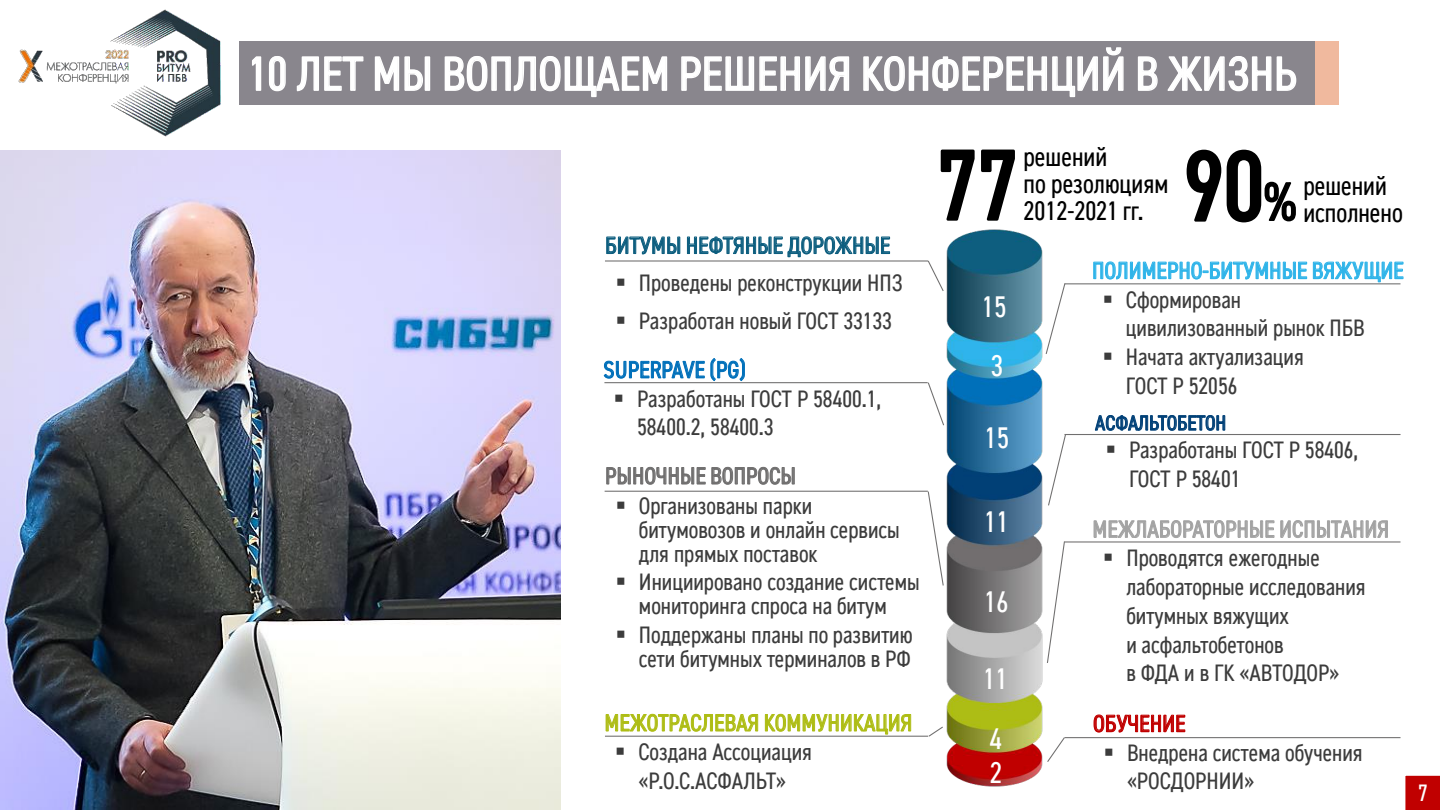
<style>
.page{position:relative;width:1440px;height:810px;background:#fff}
.page>*{position:absolute;margin:0;border:0;box-sizing:border-box;transform-origin:0 0}
.t1{font:99px "GPN DIN Condensed";color:#000}
.t2{font:48.15px "GPN DIN Condensed";color:#fff}
.t3{font:30.15px "GPN DIN Condensed";color:#fff}
.t4{font:30px/58.9px "GPN DIN Condensed";color:#fff}
.t5{font:27px/27px "GPN DIN Condensed";color:#000}
.t6{font:24px/28.8px "GPN DIN Condensed";color:#3c3c3c}
.t7{font:24px "GPN DIN Condensed";color:#aebd15}
.t8{font:24px "GPN DIN Condensed";letter-spacing:.005em;color:#2fb4e9}
.t9{font:24px "GPN DIN Condensed";letter-spacing:.005em;color:#a3a3a3}
.t10{font:24px "GPN DIN Condensed";letter-spacing:.005em;color:#0d5e7f}
.t11{font:24px "GPN DIN Condensed";letter-spacing:.005em;color:#706f6f}
.t12{font:24px "GPN DIN Condensed";color:#0070ba}
.t13{font:24px "GPN DIN Condensed";letter-spacing:.005em;color:#c00000}
.t14{font:24px "GPN DIN Condensed";color:#fff}
.t15{font:21px "GPN DIN Condensed";color:#004077}
.s1{font-size:54px}
</style>
<div class="page">
<img style="left:0;top:151px;width:561px;height:658px">
<div style="left:239px;top:41px;width:1077px;height:63px;background:#89868d"></div>
<img style="left:18px;top:9px;width:203px;height:128px">
<div style="left:1315px;top:41px;width:24px;height:63px;background:#f0b99e"></div>
<img style="left:946px;top:229px;width:97px;height:558px">
<hr style="left:605px;top:260px;width:323px;height:2px;background:#706f6f">
<hr style="left:604px;top:382px;width:324px;height:1px;background:#706f6f">
<hr style="left:605px;top:491px;width:323px;height:1px;background:#706f6f">
<hr style="left:605px;top:736px;width:323px;height:1px;background:#706f6f">
<hr style="left:1065px;top:283px;width:336px;height:1px;background:#706f6f">
<hr style="left:1065px;top:434px;width:336px;height:1px;background:#706f6f">
<hr style="left:1065px;top:541px;width:336px;height:2px;background:#706f6f">
<hr style="left:1065px;top:737px;width:336px;height:1px;background:#706f6f">
<svg style="left:927px;top:260px;width:17px;height:31px"></svg>
<svg style="left:927px;top:382px;width:17px;height:44px"></svg>
<svg style="left:927px;top:490px;width:17px;height:96px"></svg>
<svg style="left:927px;top:726px;width:16px;height:11px"></svg>
<svg style="left:1047px;top:737px;width:19px;height:25px"></svg>
<svg style="left:1047px;top:541px;width:19px;height:122px"></svg>
<svg style="left:1048px;top:434px;width:18px;height:72px"></svg>
<svg style="left:1045px;top:283px;width:21px;height:71px"></svg>
<svg style="left:1405px;top:775px;width:35px;height:35px"></svg>
<p class="t2" style="left:248px;top:42px;width:1051px">10 ЛЕТ МЫ ВОПЛОЩАЕМ РЕШЕНИЯ КОНФЕРЕНЦИЙ В ЖИЗНЬ</p>
<p class="t10" style="left:605px;top:229px;width:287px">БИТУМЫ НЕФТЯНЫЕ ДОРОЖНЫЕ</p>
<p class="t6" style="left:615px;top:268px;width:289px">▪ Проведены реконструкции НПЗ</p>
<p class="t6" style="left:615px;top:306px;width:278px">▪ Разработан новый ГОСТ 33133</p>
<p class="t12" style="left:603px;top:354px;width:144px">SUPERPAVE (PG)</p>
<p class="t6" style="left:637px;top:383px;width:245px;text-indent:-24px">▪ Разработаны ГОСТ Р 58400.1,<br>58400.2, 58400.3</p>
<p class="t11" style="left:605px;top:460px;width:192px">РЫНОЧНЫЕ ВОПРОСЫ</p>
<p class="t6" style="left:639px;top:493px;width:262px;line-height:24px;text-indent:-24px">▪ Организованы парки битумовозов и онлайн сервисы для прямых поставок</p>
<p class="t6" style="left:615px;top:569px;width:306px;line-height:24px;text-align:center">▪ Инициировано создание системы мониторинга спроса на битум</p>
<p class="t6" style="left:615px;top:621px;width:299px;line-height:24.2px;text-align:right">▪ Поддержаны планы по развитию сети битумных терминалов в РФ</p>
<p class="t7" style="left:605px;top:707px;width:309px">МЕЖОТРАСЛЕВАЯ КОММУНИКАЦИЯ</p>
<p class="t6" style="left:615px;top:736px;width:199px;text-align:center">▪ Создана Ассоциация «Р.О.С.АСФАЛЬТ»</p>
<p class="t1" style="left:937px;top:119px;width:82px">77</p>
<p class="t5" style="left:1024px;top:142px;width:146px">решений<br>по резолюциям<br>2012-2021 гг.</p>
<p class="t1" style="left:1184px;top:120px;width:114px">90<span class="s1">%</span></p>
<p class="t5" style="left:1303px;top:171px;width:101px">решений исполнено</p>
<p class="t4" style="left:982px;top:277px;width:26px">15<br>3</p>
<p class="t4" style="left:984px;top:407px;width:26px">15</p>
<p class="t4" style="left:984px;top:491px;width:26px">11</p>
<p class="t4" style="left:984px;top:571px;width:26px">16</p>
<p class="t4" style="left:983px;top:647px;width:26px;line-height:60.3px">11<br>4</p>
<p class="t3" style="left:990px;top:753px;width:14px">2</p>
<p class="t8" style="left:1092px;top:254px;width:313px">ПОЛИМЕРНО-БИТУМНЫЕ ВЯЖУЩИЕ</p>
<p class="t6" style="left:1126px;top:284px;width:240px;text-indent:-24px">▪ Сформирован цивилизованный рынок ПБВ</p>
<p class="t6" style="left:1126px;top:342px;width:179px;text-indent:-24px">▪ Начата актуализация<br>ГОСТ Р 52056</p>
<p class="t15" style="left:1095px;top:409px;width:133px">АСФАЛЬТОБЕТОН</p>
<p class="t6" style="left:1129px;top:434px;width:231px;text-indent:-24px">▪ Разработаны ГОСТ Р 58406,<br>ГОСТ Р 58401</p>
<p class="t9" style="left:1093px;top:513px;width:298px">МЕЖЛАБОРАТОРНЫЕ ИСПЫТАНИЯ</p>
<p class="t6" style="left:1126px;top:543px;width:241px;text-indent:-24px">▪ Проводятся ежегодные лабораторные исследования битумных вяжущих<br>и асфальтобетонов<br>в ФДА и в ГК «АВТОДОР»</p>
<p class="t13" style="left:1093px;top:707px;width:94px">ОБУЧЕНИЕ</p>
<p class="t6" style="left:1127px;top:737px;width:237px;text-indent:-24px">▪ Внедрена система обучения «РОСДОРНИИ»</p>
<p class="t14" style="left:1418px;top:776px;width:11px">7</p>
</div>
